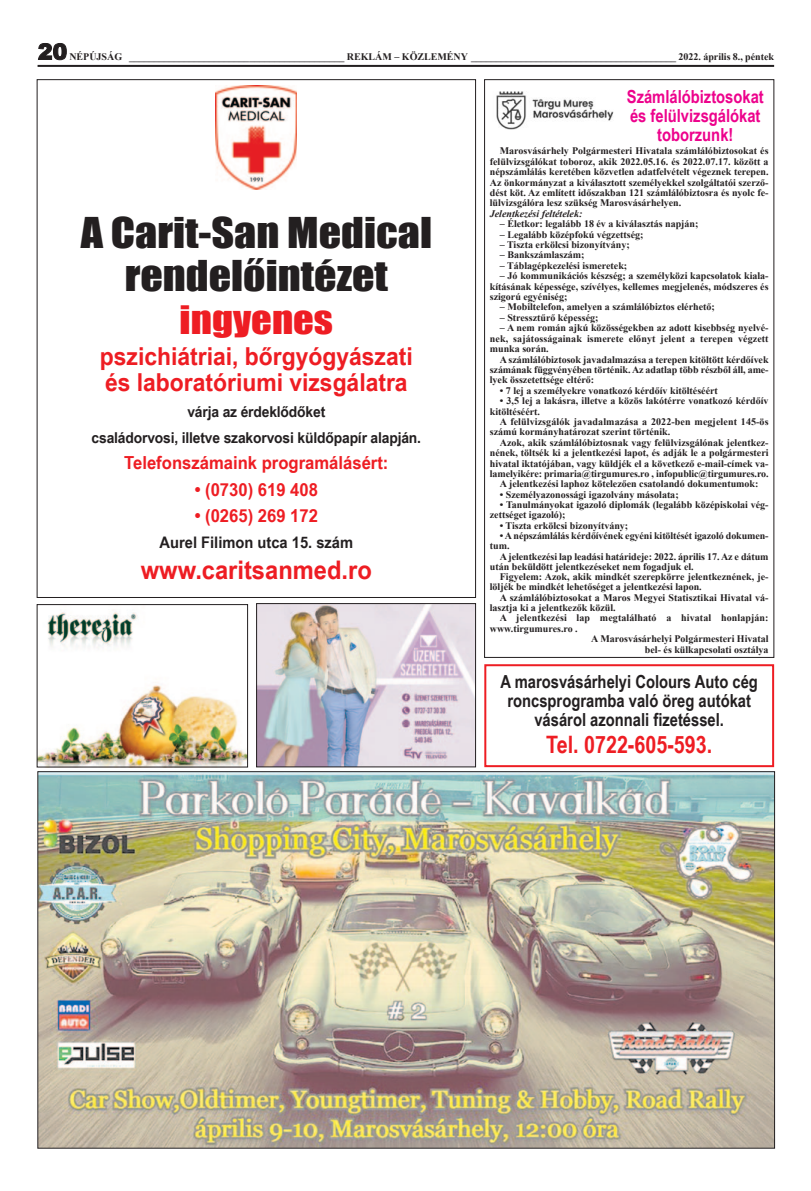
<style>
.page{position:relative;width:811px;height:1191px;background:#fff}
.page>*{position:absolute;margin:0;border:0;box-sizing:border-box;transform-origin:0 0}
.t1{font:39px/43px "Impact";color:#231f20;text-align:center;scale:1.13 1}
.t2{font:36px "Impact";color:#ee1d23;scale:1.13 1}
.t3{font:700 25.6px "Arial Narrow";color:#ee1d23;scale:1.13 1}
.t4{font:700 24.7px/26px "Arial Narrow";color:#ee1d23;scale:1.13 1}
.t5{font:700 24px "Arial Narrow";color:#ee1d23}
.t6{font:700 18px "Arial Narrow";color:#231f20}
.t7{font:700 18px "Arial Narrow";color:#ee1d23;scale:1.13 1}
.t8{font:700 18px/19px "Arial Narrow";color:#ed028c;text-align:center}
.t9{font:700 15.9px "Arial Narrow";color:#231f20;scale:1.13 1}
.t10{font:700 15px/26px "Arial Narrow";letter-spacing:-.01em;color:#231f20;text-align:center;scale:1.13 1}
.t11{font:700 10px/10.4px "Times New Roman";color:#231f20}
.t12{font:italic 700 10px "Times New Roman";color:#231f20}
.s1{font-family:"Arial";font-weight:900;font-size:22px}
</style>
<div class="page">
<hr style="left:38px;top:65px;width:736px;height:2px;background:#231f20">
<img style="left:39px;top:612px;width:207px;height:153px">
<div style="left:37px;top:604px;width:211px;height:163px;border:1px solid #231f20"></div>
<div style="left:484px;top:79px;width:290px;height:578px;border:1px solid #231f20"></div>
<img style="left:496px;top:91px;width:118px;height:39px">
<img style="left:216px;top:86px;width:81px;height:104px">
<img style="left:40px;top:773px;width:733px;height:373px">
<img style="left:258px;top:605px;width:216px;height:160px">
<div style="left:256px;top:603px;width:220px;height:164px;border:1px solid #231f20"></div>
<div style="left:484px;top:664px;width:290px;height:103px;border:2px solid #ee1d23"></div>
<p class="t11" style="left:38px;top:51px;width:737px"><span class="s1">20</span> NÉPÚJSÁG ___________________________________________ REKLÁM – KÖZLEMÉNY _________________________________________ 2022. április 8., péntek</p>
<p class="t8" style="left:627px;top:87px;width:138px">Számlálóbiztosokat és felülvizsgálókat toborzunk!</p>
<p class="t11" style="left:490px;top:146px;width:280px;text-align:justify;text-indent:10px">Marosvásárhely Polgármesteri Hivatala számlálóbiztosokat és felülvizsgálókat toboroz, akik 2022.05.16. és 2022.07.17. között a népszámlálás keretében közvetlen adatfelvételt végeznek terepen.<br>Az önkormányzat a kiválasztott személyekkel szolgáltatói szerző&shy;dést köt. Az említett időszakban 121 számlálóbiztosra és nyolc fe&shy;lülvizsgálóra lesz szükség Marosvásárhelyen.</p>
<p class="t12" style="left:490px;top:208px;width:94px">Jelentkezési feltételek:</p>
<p class="t11" style="left:500px;top:219px;width:200px">– Életkor: legalább 18 év a kiválasztás napján;</p>
<p class="t11" style="left:500px;top:229px;width:145px">– Legalább középfokú végzettség;</p>
<p class="t11" style="left:500px;top:239px;width:131px">– Tiszta erkölcsi bizonyítvány;</p>
<p class="t11" style="left:500px;top:250px;width:86px">– Bankszámlaszám;</p>
<p class="t11" style="left:500px;top:260px;width:129px">– Táblagépkezelési ismeretek;</p>
<p class="t11" style="left:490px;top:271px;width:280px;text-align:justify;text-indent:10px">– Jó kommunikációs készség; a személyközi kapcsolatok kiala&shy;kításának képessége, szívélyes, kellemes megjelenés, módszeres és szigorú egyéniség;</p>
<p class="t11" style="left:500px;top:302px;width:216px">– Mobiltelefon, amelyen a számlálóbiztos elérhető;</p>
<p class="t11" style="left:500px;top:312px;width:100px">– Stressztűrő képesség;</p>
<p class="t11" style="left:490px;top:323px;width:280px;text-align:justify;text-indent:10px">– A nem román ajkú közösségekben az adott kisebbség nyelvé&shy;nek, sajátosságainak ismerete előnyt jelent a terepen végzett munka során.</p>
<p class="t11" style="left:490px;top:354px;width:280px;text-align:justify;text-indent:10px">A számlálóbiztosok javadalmazása a terepen kitöltött kérdőívek számának függvényében történik. Az adatlap több részből áll, ame&shy;lyek összetettsége eltérő:</p>
<p class="t11" style="left:500px;top:385px;width:219px">• 7 lej a személyekre vonatkozó kérdőív kitöltéséért</p>
<p class="t11" style="left:490px;top:395px;width:280px;text-indent:10px">• 3,5 lej a lakásra, illetve a közös lakótérre vonatkozó kérdőív kitöltéséért.</p>
<p class="t11" style="left:490px;top:416px;width:280px;text-indent:10px">A felülvizsgálók javadalmazása a 2022-ben megjelent 145-ös számú kormányhatározat szerint történik.</p>
<p class="t11" style="left:490px;top:437px;width:280px;text-align:justify;text-indent:10px">Azok, akik számlálóbiztosnak vagy felülvizsgálónak jelentkez&shy;nének, töltsék ki a jelentkezési lapot, és adják le a polgármesteri hivatal iktatójában, vagy küldjék el a következő e-mail-címek va&shy;lamelyikére: primaria@tirgumures.ro , infopublic@tirgumures.ro.</p>
<p class="t11" style="left:500px;top:479px;width:260px">A jelentkezési laphoz kötelezően csatolandó dokumentumok:</p>
<p class="t11" style="left:500px;top:489px;width:180px">• Személyazonossági igazolvány másolata;</p>
<p class="t11" style="left:490px;top:499px;width:280px;text-indent:10px">• Tanulmányokat igazoló diplomák (legalább középiskolai vég&shy;zettséget igazoló);</p>
<p class="t11" style="left:500px;top:520px;width:130px">• Tiszta erkölcsi bizonyítvány;</p>
<p class="t11" style="left:490px;top:530px;width:280px;text-indent:10px">• A népszámlálás kérdőívének egyéni kitöltését igazoló dokumen&shy;tum.</p>
<p class="t11" style="left:490px;top:551px;width:280px;text-indent:10px">A jelentkezési lap leadási határideje: 2022. április 17. Az e dátum után beküldött jelentkezéseket nem fogadjuk el.</p>
<p class="t11" style="left:490px;top:571px;width:280px;text-indent:10px">Figyelem: Azok, akik mindkét szerepkörre jelentkeznének, je&shy;löljék be mindkét lehetőséget a jelentkezési lapon.</p>
<p class="t11" style="left:490px;top:592px;width:280px;text-indent:10px">A számlálóbiztosokat a Maros Megyei Statisztikai Hivatal vá&shy;lasztja ki a jelentkezők közül.</p>
<p class="t11" style="left:490px;top:613px;width:280px;text-indent:10px">A jelentkezési lap megtalálható a hivatal honlapján: www.tirgumures.ro .</p>
<p class="t11" style="left:591px;top:633px;width:179px;text-align:right">A Marosvásárhelyi Polgármesteri Hivatal bel- és külkapcsolati osztálya</p>
<p class="t1" style="left:81px;top:211px;width:312px">A Carit-San Medical rendelőintézet</p>
<p class="t2" style="left:180px;top:297px;width:137px">ingyenes</p>
<p class="t4" style="left:100px;top:343px;width:278px">pszichiátriai, bőrgyógyászati és laboratóriumi vizsgálatra</p>
<p class="t10" style="left:92px;top:399px;width:293px">várja az érdeklődőket<br>családorvosi, illetve szakorvosi küldőpapír alapján.</p>
<p class="t7" style="left:124px;top:452px;width:235px">Telefonszámaink programálásért:</p>
<p class="t7" style="left:195px;top:478px;width:111px">• (0730) 619 408</p>
<p class="t7" style="left:195px;top:504px;width:111px">• (0265) 269 172</p>
<p class="t9" style="left:159px;top:532px;width:173px">Aurel Filimon utca 15. szám</p>
<p class="t3" style="left:141px;top:555px;width:206px">www.caritsanmed.ro</p>
<p class="t6" style="left:500px;top:671px;width:259px">A marosvásárhelyi Colours Auto cég</p>
<p class="t6" style="left:507px;top:690px;width:245px">roncsprogramba való öreg autókat</p>
<p class="t6" style="left:534px;top:709px;width:191px">vásárol azonnali fizetéssel.</p>
<p class="t5" style="left:546px;top:730px;width:167px">Tel. 0722-605-593.</p>
</div>
